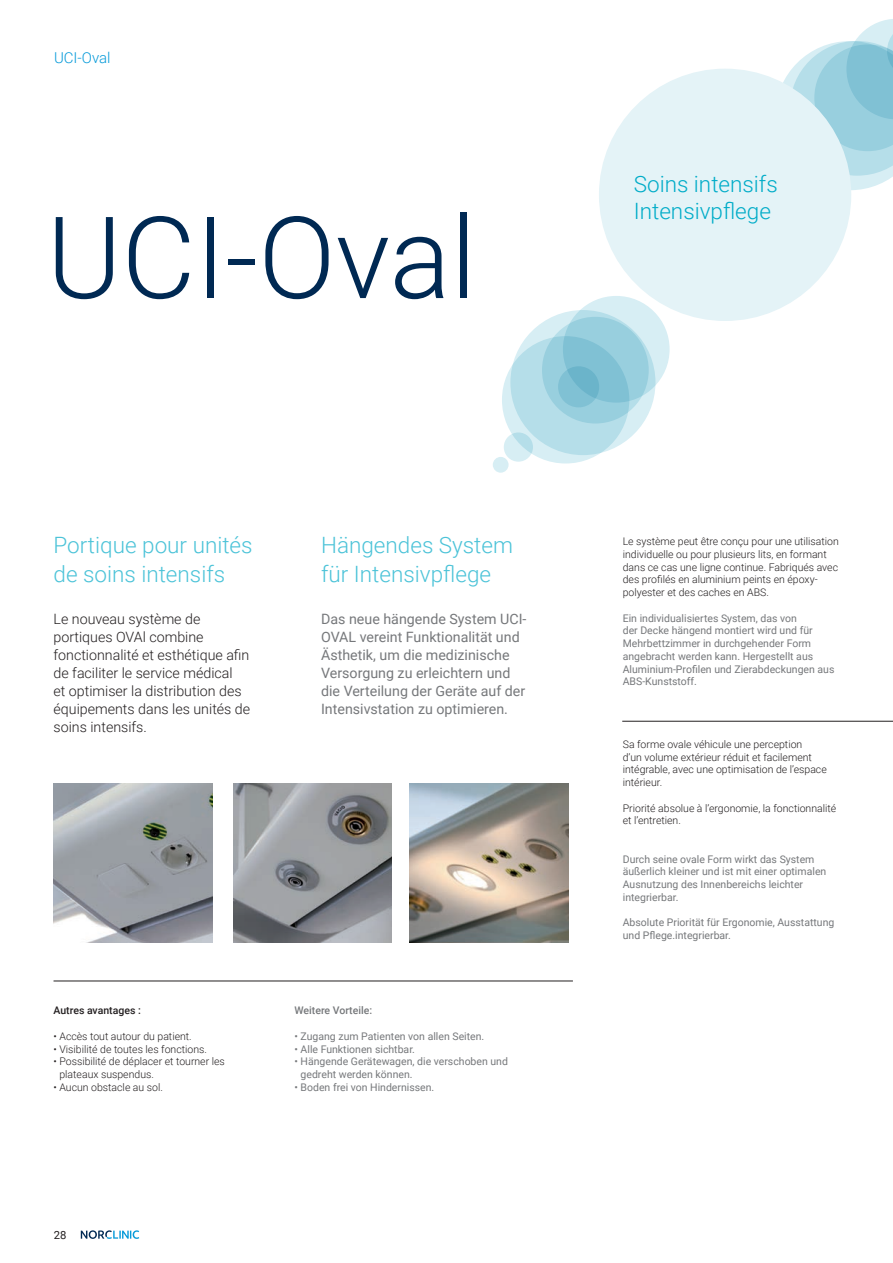
<style>
.page{position:relative;width:893px;height:1263px;background:#fff}
.page>*{position:absolute;margin:0;border:0;box-sizing:border-box;transform-origin:0 0}
.t1{font:300 113.85px "Roboto";color:#002953}
.t2{font:300 22.5px/28.5px "Roboto";color:#4cc3d8}
.t3{font:300 22.5px/27px "Roboto";color:#00acc8}
.t4{font:300 15px "Roboto";color:#069ad9}
.t5{font:300 14.25px/18px "Roboto";color:#231f20}
.t6{font:14.25px/18px "Roboto";color:#76787b}
.t7{font:11.25px "Roboto";color:#231f20}
.t8{font:10.5px/12.8px "Roboto";color:#76787b}
.t9{font:300 10.5px/12.8px "Roboto";color:#231f20}
.t10{font:500 10.5px "Roboto";color:#231f20}
.t11{font:500 10.5px "Roboto";color:#76787b}
</style>
<div class="page">
<svg style="left:81px;top:1230px;width:58px;height:9px"></svg>
<div style="left:510px;top:310px;width:145px;height:145px;background:#d7eef4;border-radius:50%"></div>
<svg style="left:563px;top:296px;width:107px;height:107px;background:#b5dde8"></svg>
<svg style="left:775px;top:19px;width:118px;height:171px"></svg>
<svg style="left:502px;top:336px;width:127px;height:127px;background:#a8d6e3"></svg>
<svg style="left:558px;top:366px;width:41px;height:41px"></svg>
<div style="left:493px;top:457px;width:16px;height:16px;background:#d7eef4;border-radius:50%"></div>
<svg style="left:504px;top:432px;width:29px;height:30px"></svg>
<div style="left:599px;top:69px;width:252px;height:252px;background:#e4f3f7;border-radius:50%"></div>
<img style="left:409px;top:784px;width:159px;height:159px">
<img style="left:233px;top:784px;width:159px;height:159px">
<img style="left:54px;top:784px;width:158px;height:159px">
<hr style="left:622px;top:721px;width:271px;height:1px;background:#231f20">
<hr style="left:54px;top:980px;width:519px;height:1px;background:#231f20">
<h3 class="t4" style="left:54px;top:47px;width:58px">UCI-Oval</h3>
<h1 class="t1" style="left:47px;top:178px;width:431px">UCI-Oval</h1>
<h2 class="t2" style="left:54px;top:530px;width:201px">Portique pour unités de soins intensifs</h2>
<h2 class="t2" style="left:321px;top:530px;width:193px">Hängendes System für Intensivpflege</h2>
<h3 class="t5" style="left:54px;top:609px;width:198px">Le nouveau système de portiques OVAl combine fonctionnalité et esthétique afin de faciliter le service médical<br>et optimiser la distribution des équipements dans les unités de soins intensifs.</h3>
<h3 class="t6" style="left:321px;top:609px;width:207px">Das neue hängende System UCI-<br>OVAL vereint Funktionalität und<br>Ästhetik, um die medizinische<br>Versorgung zu erleichtern und die Verteilung der Geräte auf der<br>Intensivstation zu optimieren.</h3>
<p class="t10" style="left:54px;top:1003px;width:89px">Autres avantages :</p>
<p class="t9" style="left:54px;top:1029px;width:140px">• Accès tout autour du patient.</p>
<p class="t9" style="left:54px;top:1042px;width:155px">• Visibilité de toutes les fonctions.</p>
<p class="t9" style="left:59px;top:1055px;width:167px;text-indent:-6px">• Possibilité de déplacer et tourner les plateaux suspendus.</p>
<p class="t9" style="left:54px;top:1080px;width:111px">• Aucun obstacle au sol.</p>
<p class="t7" style="left:54px;top:1227px;width:14px">28</p>
<p class="t11" style="left:294px;top:1003px;width:79px">Weitere Vorteile:</p>
<p class="t8" style="left:294px;top:1029px;width:191px">• Zugang zum Patienten von allen Seiten.</p>
<p class="t8" style="left:294px;top:1042px;width:122px">• Alle Funktionen sichtbar.</p>
<p class="t8" style="left:301px;top:1055px;width:209px;text-indent:-6px">• Hängende Gerätewagen, die verschoben und gedreht werden können.</p>
<p class="t8" style="left:294px;top:1080px;width:141px">• Boden frei von Hindernissen.</p>
<h2 class="t3" style="left:634px;top:169px;width:146px">Soins intensifs<br>Intensivpflege</h2>
<p class="t9" style="left:623px;top:535px;width:218px">Le système peut être conçu pour une utilisation individuelle ou pour plusieurs lits, en formant dans ce cas une ligne continue. Fabriqués avec des profilés en aluminium peints en époxy&shy;polyester et des caches en ABS.</p>
<p class="t8" style="left:623px;top:611px;width:213px">Ein individualisiertes System, das von<br>der Decke hängend montiert wird und für Mehrbettzimmer in durchgehender Form angebracht werden kann. Hergestellt aus Aluminium-Profilen und Zierabdeckungen aus ABS-Kunststoff.</p>
<p class="t9" style="left:623px;top:737px;width:205px">Sa forme ovale véhicule une perception<br>d’un volume extérieur réduit et facilement intégrable, avec une optimisation de l’espace intérieur.</p>
<p class="t9" style="left:623px;top:801px;width:215px">Priorité absolue à l’ergonomie, la fonctionnalité et l’entretien.</p>
<p class="t8" style="left:623px;top:852px;width:205px">Durch seine ovale Form wirkt das System äußerlich kleiner und ist mit einer optimalen Ausnutzung des Innenbereichs leichter integrierbar.</p>
<p class="t8" style="left:623px;top:916px;width:213px">Absolute Priorität für Ergonomie, Ausstattung und Pflege.integrierbar.</p>
</div>
